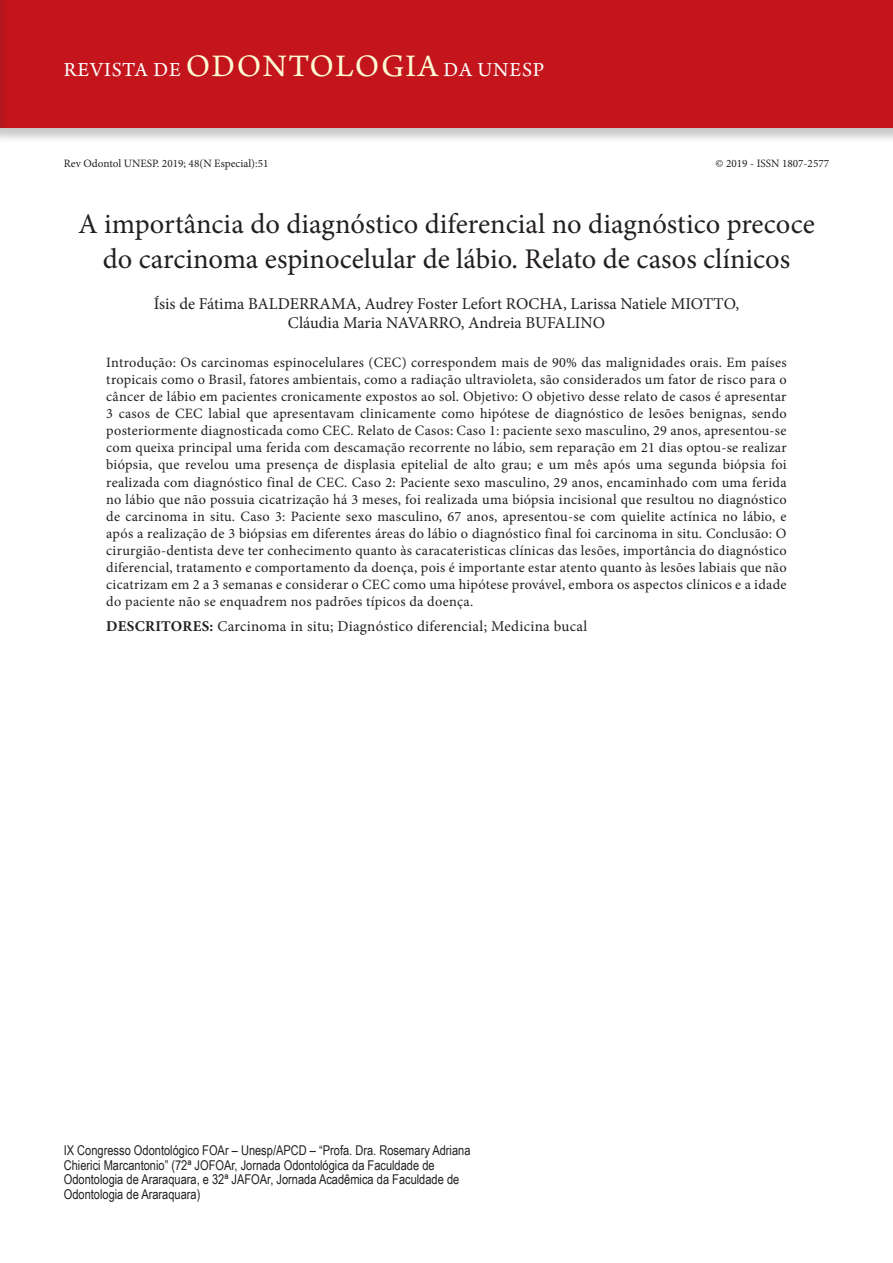
<style>
.page{position:relative;width:893px;height:1263px;background:#fff}
.page>*{position:absolute;margin:0;border:0;box-sizing:border-box;transform-origin:0 0}
.t1{font:28.5px/34.2px "Minion Pro";color:#231f20;text-align:center}
.t2{font:21px "Arno Pro";letter-spacing:.04em;color:#fff}
.t3{font:16.5px/19.8px "Minion Pro";color:#231f20;text-align:center}
.t4{font:15px "Minion Pro";letter-spacing:.02em;color:#231f20}
.t5{font:14.25px/17.1px "Minion Pro";letter-spacing:.02em;color:#231f20;text-align:justify}
.t6{font:13.5px/14.9px "Arial Narrow";color:#231f20}
.t7{font:11.25px "Minion Pro";color:#231f20}
.s1{font-size:33px;color:#fffcd5}
.s2{font-weight:700}
</style>
<div class="page">
<div style="left:0;top:0;width:893px;height:144px;background:#231f20;opacity:.25"></div>
<div style="left:0;top:0;width:893px;height:128px;background:#c4151c"></div>
<div style="left:0;top:0;width:8px;height:144px;background:#231f20;opacity:.25"></div>
<hr style="left:0;top:0;width:1px;height:128px;background:#c4151c">
<h2 class="t2" style="left:64px;top:58px;width:482px">REVISTA DE <span class="s1">ODONTOLOGIA</span> DA UNESP</h2>
<p class="t7" style="left:64px;top:156px;width:206px">Rev Odontol UNESP. 2019; 48(N Especial):51</p>
<p class="t7" style="left:715px;top:156px;width:115px">© 2019 - ISSN 1807-2577</p>
<h1 class="t1" style="left:78px;top:207px;width:738px">A importância do diagnóstico diferencial no diagnóstico precoce do carcinoma espinocelular de lábio. Relato de casos clínicos</h1>
<p class="t3" style="left:154px;top:293px;width:587px">Ísis de Fátima BALDERRAMA, Audrey Foster Lefort ROCHA, Larissa Natiele MIOTTO,<br>Cláudia Maria NAVARRO, Andreia BUFALINO</p>
<p class="t5" style="left:106px;top:354px;width:682px">Introdução: Os carcinomas espinocelulares (CEC) correspondem mais de 90% das malignidades orais. Em países tropicais como o Brasil, fatores ambientais, como a radiação ultravioleta, são considerados um fator de risco para o câncer de lábio em pacientes cronicamente expostos ao sol. Objetivo: O objetivo desse relato de casos é apresentar 3 casos de CEC labial que apresentavam clinicamente como hipótese de diagnóstico de lesões benignas, sendo posteriormente diagnosticada como CEC. Relato de Casos: Caso 1: paciente sexo masculino, 29 anos, apresentou-se com queixa principal uma ferida com descamação recorrente no lábio, sem reparação em 21 dias optou-se realizar biópsia, que revelou uma presença de displasia epitelial de alto grau; e um mês após uma segunda biópsia foi realizada com diagnóstico final de CEC. Caso 2: Paciente sexo masculino, 29 anos, encaminhado com uma ferida no lábio que não possuia cicatrização há 3 meses, foi realizada uma biópsia incisional que resultou no diagnóstico de carcinoma in situ. Caso 3: Paciente sexo masculino, 67 anos, apresentou-se com quielite actínica no lábio, e após a realização de 3 biópsias em diferentes áreas do lábio o diagnóstico final foi carcinoma in situ. Conclusão: O cirurgião-dentista deve ter conhecimento quanto às caracateristicas clínicas das lesões, importância do diagnóstico diferencial, tratamento e comportamento da doença, pois é importante estar atento quanto às lesões labiais que não cicatrizam em 2 a 3 semanas e considerar o CEC como uma hipótese provável, embora os aspectos clínicos e a idade do paciente não se enquadrem nos padrões típicos da doença.</p>
<p class="t4" style="left:106px;top:616px;width:482px"><span class="s2">DESCRITORES:</span> Carcinoma in situ; Diagnóstico diferencial; Medicina bucal</p>
<p class="t6" style="left:64px;top:1142px;width:408px">IX Congresso Odontológico FOAr – Unesp/APCD – “Profa. Dra. Rosemary Adriana Chierici Marcantonio” (72ª JOFOAr, Jornada Odontológica da Faculdade de Odontologia de Araraquara, e 32ª JAFOAr, Jornada Acadêmica da Faculdade de Odontologia de Araraquara)</p>
</div>
